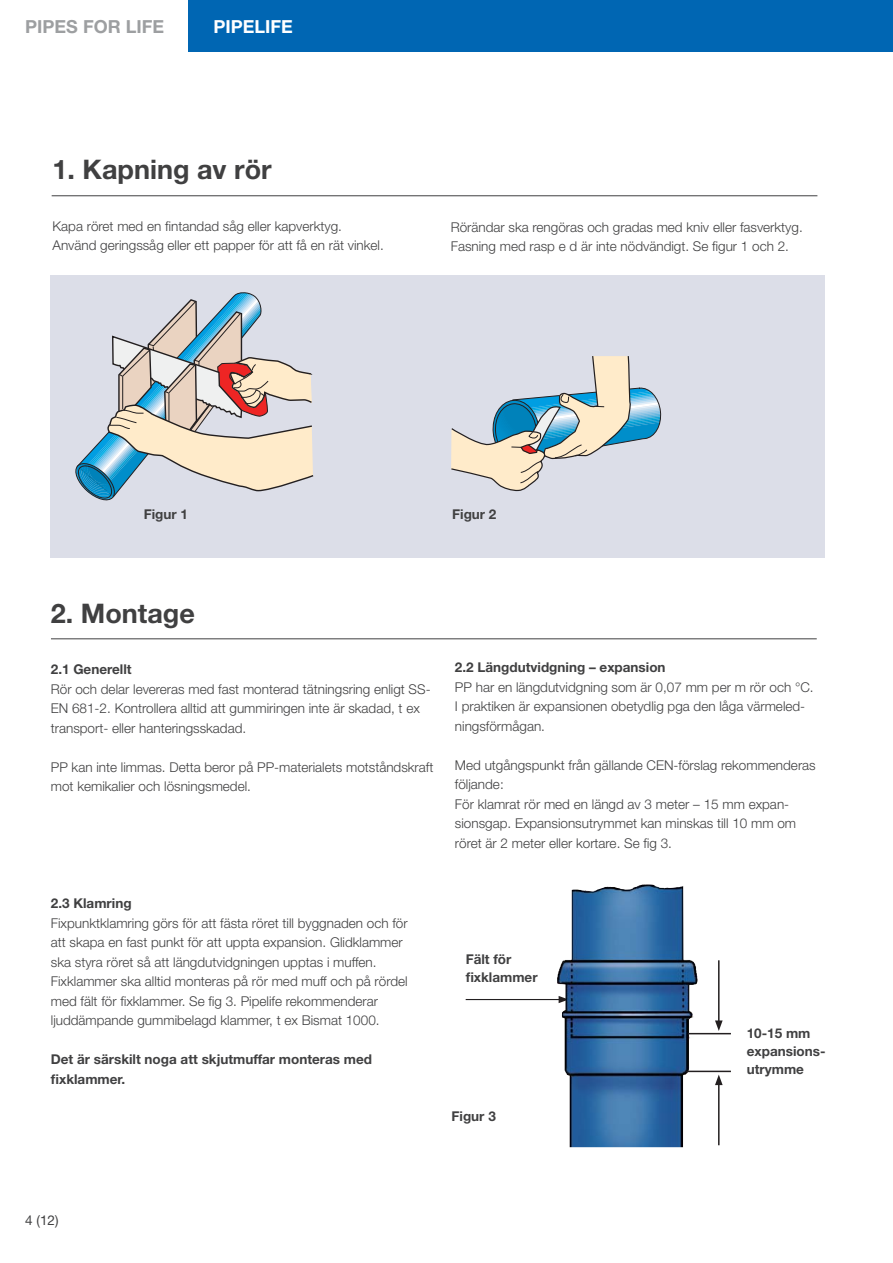
<style>
.page{position:relative;width:893px;height:1263px;background:#fff}
.page>*{position:absolute;margin:0;border:0;box-sizing:border-box;transform-origin:0 0}
.t1{font:700 27px "Helvetica Neue";color:#404041}
.t2{font:700 18px "Helvetica Neue";color:#9d9fa1}
.t3{font:700 18px "Helvetica Neue";color:#fff}
.t4{font:300 13.5px/19.5px "Helvetica Neue";color:#404041}
.t5{font:700 13.5px/18px "Helvetica Neue";color:#404041}
.t6{font:13.5px "Helvetica Neue";color:#404041}
</style>
<div class="page">
<div style="left:188px;top:0;width:704px;height:51px;background:#0066b3"></div>
<div style="left:51px;top:275px;width:774px;height:282px;background:#dcdee8"></div>
<hr style="left:52px;top:195px;width:765px;height:1px;background:#404041">
<hr style="left:51px;top:638px;width:765px;height:1px;background:#404041">
<svg style="left:75px;top:292px;width:239px;height:209px"></svg>
<svg style="left:451px;top:356px;width:211px;height:136px"></svg>
<hr style="left:465px;top:999px;width:96px;height:1px;background:#231f20">
<img style="left:557px;top:886px;width:173px;height:261px">
<hr style="left:718px;top:1083px;width:1px;height:62px;background:#231f20">
<svg style="left:715px;top:1075px;width:7px;height:10px"></svg>
<hr style="left:686px;top:1071px;width:45px;height:1px;background:#231f20">
<hr style="left:688px;top:1033px;width:43px;height:1px;background:#231f20">
<hr style="left:718px;top:960px;width:1px;height:63px;background:#231f20">
<svg style="left:715px;top:1020px;width:7px;height:11px"></svg>
<h2 class="t2" style="left:25px;top:20px;width:140px">PIPES FOR LIFE</h2>
<h2 class="t3" style="left:213px;top:20px;width:81px">PIPELIFE</h2>
<h1 class="t1" style="left:52px;top:160px;width:221px">1. Kapning av rör</h1>
<p class="t4" style="left:52px;top:218px;width:333px">Kapa röret med en fintandad såg eller kapverktyg.<br>Använd geringssåg eller ett papper för att få en rät vinkel.</p>
<p class="t4" style="left:451px;top:219px;width:353px">Rörändar ska rengöras och gradas med kniv eller fasverktyg.<br>Fasning med rasp e d är inte nödvändigt. Se figur 1 och 2.</p>
<p class="t5" style="left:144px;top:507px;width:46px">Figur 1</p>
<p class="t5" style="left:452px;top:507px;width:46px">Figur 2</p>
<h1 class="t1" style="left:51px;top:603px;width:146px">2. Montage</h1>
<p class="t5" style="left:51px;top:662px;width:82px">2.1 Generellt</p>
<p class="t4" style="left:51px;top:681px;width:381px">Rör och delar levereras med fast monterad tätningsring enligt SS-<br>EN 681-2. Kontrollera alltid att gummiringen inte är skadad, t ex transport- eller hanteringsskadad.</p>
<p class="t4" style="left:51px;top:759px;width:384px">PP kan inte limmas. Detta beror på PP-materialets motståndskraft mot kemikalier och lösningsmedel.</p>
<p class="t5" style="left:51px;top:896px;width:82px">2.3 Klamring</p>
<p class="t4" style="left:51px;top:915px;width:358px">Fixpunktklamring görs för att fästa röret till byggnaden och för att skapa en fast punkt för att uppta expansion. Glidklammer ska styra röret så att längdutvidgningen upptas i muffen.<br>Fixklammer ska alltid monteras på rör med muff och på rördel med fält för fixklammer. Se fig 3. Pipelife rekommenderar ljuddämpande gummibelagd klammer, t ex Bismat 1000.</p>
<p class="t5" style="left:51px;top:1051px;width:323px;line-height:19.5px">Det är särskilt noga att skjutmuffar monteras med fixklammer.</p>
<p class="t5" style="left:455px;top:660px;width:212px">2.2 Längdutvidgning – expansion</p>
<p class="t4" style="left:455px;top:679px;width:360px">PP har en längdutvidgning som är 0,07 mm per m rör och °C.<br>I praktiken är expansionen obetydlig pga den låga värmeled&shy;ningsförmågan.</p>
<p class="t4" style="left:455px;top:757px;width:362px">Med utgångspunkt från gällande CEN-förslag rekommenderas följande:<br>För klamrat rör med en längd av 3 meter – 15 mm expan&shy;sionsgap. Expansionsutrymmet kan minskas till 10 mm om röret är 2 meter eller kortare. Se fig 3.</p>
<p class="t5" style="left:465px;top:951px;width:73px">Fält för fixklammer</p>
<p class="t5" style="left:451px;top:1108px;width:46px">Figur 3</p>
<p class="t5" style="left:746px;top:1025px;width:80px">10-15 mm expansions&shy;utrymme</p>
<p class="t6" style="left:25px;top:1216px;width:35px">4 (12)</p>
</div>
